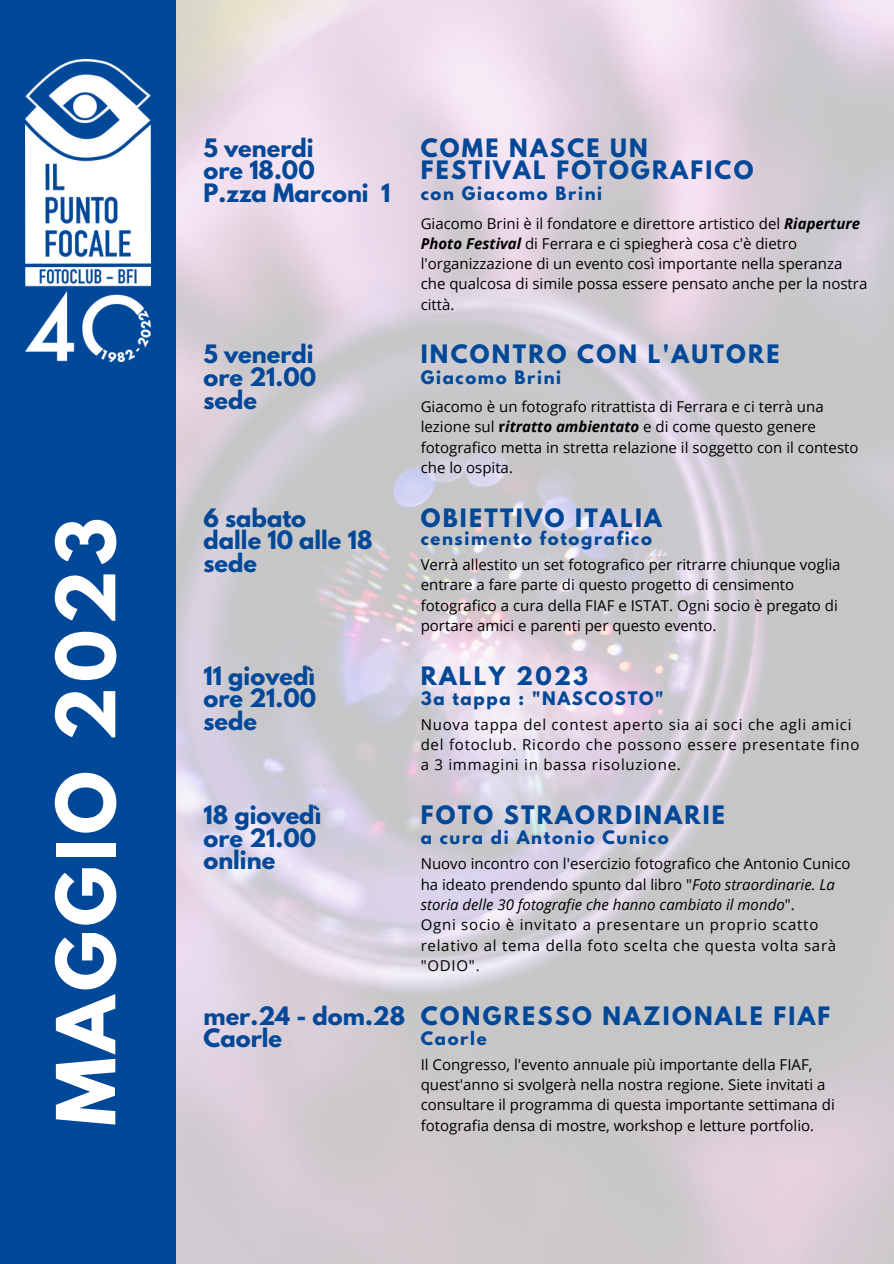
<style>
.page{position:relative;width:894px;height:1264px;background:#fff}
.page>*{position:absolute;margin:0;border:0;box-sizing:border-box;transform-origin:0 0}
.t1{font:700 72px "League Spartan";letter-spacing:.07em;color:#fff}
.t2{font:700 22.5px "League Spartan";letter-spacing:.1em;color:#014898}
.t3{font:700 22.5px "League Spartan";color:#014898}
.t4{font:700 16.5px "League Spartan";letter-spacing:.1em;color:#014898}
.t5{font:15px/20.2px "Open Sans";color:#000}
.t6{font:15px/20.2px "Open Sans";letter-spacing:.05em;color:#000}
.s1{font-weight:700;font-style:italic}
.s2{font-weight:700}
.s3{font-style:italic}
</style>
<div class="page">
<img style="left:175px;top:0;width:718px;height:1263px">
<div style="left:0;top:0;width:175px;height:1263px;background:#014898"></div>
<img style="left:25px;top:60px;width:125px;height:301px">
<p class="t1" style="left:50px;top:1125px;width:609px;rotate:-90deg">MAGGIO 2023</p>
<p class="t3" style="left:203px;top:136px;width:112px">5 venerdi</p>
<p class="t2" style="left:203px;top:159px;width:113px">ore 18.00</p>
<p class="t3" style="left:203px;top:181px;width:188px">P.zza Marconi 1</p>
<p class="t2" style="left:420px;top:136px;width:228px">COME NASCE UN</p>
<p class="t2" style="left:420px;top:159px;width:334px">FESTIVAL FOTOGRAFICO</p>
<p class="t4" style="left:420px;top:185px;width:183px">con Giacomo Brini</p>
<p class="t5" style="left:420px;top:213px;width:448px">Giacomo Brini è il fondatore e direttore artistico del <span class="s1">Riaperture Photo Festival</span> di Ferrara e ci spiegherà cosa c'è dietro l'organizzazione di un evento così importante nella speranza che qualcosa di simile possa essere pensato anche per la nostra città.</p>
<p class="t3" style="left:203px;top:343px;width:112px">5 venerdi</p>
<p class="t2" style="left:420px;top:343px;width:360px">INCONTRO CON L'AUTORE</p>
<p class="t2" style="left:203px;top:366px;width:114px">ore 21.00</p>
<p class="t2" style="left:203px;top:388px;width:55px">sede</p>
<p class="t4" style="left:420px;top:369px;width:142px">Giacomo Brini</p>
<p class="t5" style="left:420px;top:396px;width:439px">Giacomo è un fotografo ritrattista di Ferrara e ci terrà una lezione sul <span class="s2">r</span><span class="s1">itratto ambientato</span> e di come questo genere fotografico metta in stretta relazione il soggetto con il contesto che lo ospita.</p>
<p class="t2" style="left:203px;top:506px;width:104px">6 sabato</p>
<p class="t2" style="left:420px;top:506px;width:242px">OBIETTIVO ITALIA</p>
<p class="t3" style="left:203px;top:529px;width:170px">dalle 10 alle 18</p>
<p class="t2" style="left:203px;top:551px;width:55px">sede</p>
<p class="t5" style="left:420px;top:554px;width:421px">Verrà allestito un set fotografico per ritrarre chiunque voglia entrare a fare parte di questo progetto di censimento fotografico a cura della FIAF e ISTAT. Ogni socio è pregato di portare amici e parenti per questo evento.</p>
<p class="t4" style="left:420px;top:530px;width:233px">censimento fotografico</p>
<p class="t3" style="left:203px;top:664px;width:113px">11 giovedì</p>
<p class="t2" style="left:203px;top:687px;width:114px">ore 21.00</p>
<p class="t2" style="left:203px;top:709px;width:55px">sede</p>
<p class="t3" style="left:203px;top:804px;width:119px">18 giovedì</p>
<p class="t2" style="left:203px;top:826px;width:114px">ore 21.00</p>
<p class="t2" style="left:203px;top:849px;width:73px">online</p>
<p class="t3" style="left:203px;top:1004px;width:203px">mer.24 - dom.28</p>
<p class="t2" style="left:203px;top:1026px;width:80px">Caorle</p>
<p class="t2" style="left:420px;top:664px;width:169px">RALLY 2023</p>
<p class="t6" style="left:420px;top:714px;width:440px">Nuova tappa del contest aperto sia ai soci che agli amici del fotoclub. Ricordo che possono essere presentate fino a 3 immagini in bassa risoluzione.</p>
<p class="t4" style="left:420px;top:690px;width:244px">3a tappa : "NASCOSTO"</p>
<p class="t2" style="left:420px;top:804px;width:305px">FOTO STRAORDINARIE</p>
<p class="t5" style="left:420px;top:853px;width:431px">Nuovo incontro con l'esercizio fotografico che Antonio Cunico ha ideato prendendo spunto dal libro "<span class="s3">Foto straordinarie. La storia delle 30 fotografie che hanno cambiato il mondo</span>".</p>
<p class="t6" style="left:420px;top:914px;width:417px">Ogni socio è invitato a presentare un proprio scatto relativo al tema della foto scelta che questa volta sarà "ODIO".</p>
<p class="t4" style="left:420px;top:829px;width:249px">a cura di Antonio Cunico</p>
<p class="t2" style="left:420px;top:1004px;width:411px">CONGRESSO NAZIONALE FIAF</p>
<p class="t5" style="left:420px;top:1053px;width:415px">Il Congresso, l'evento annuale più importante della FIAF, quest'anno si svolgerà nella nostra regione. Siete invitati a consultare il programma di questa importante settimana di fotografia densa di mostre, workshop e letture portfolio.</p>
<p class="t4" style="left:420px;top:1029px;width:67px">Caorle</p>
</div>
